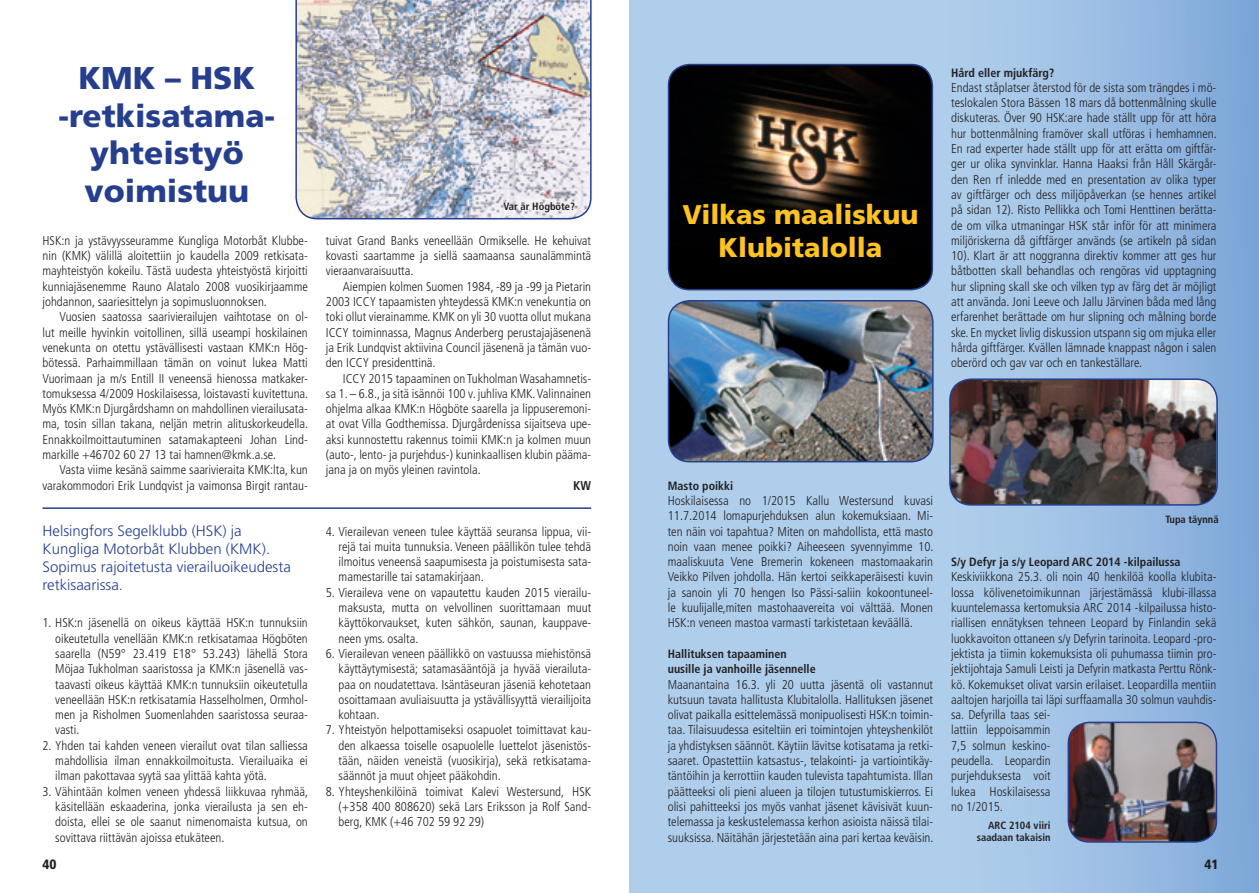
<style>
.page{position:relative;width:1259px;height:893px;background:#fff}
.page>*{position:absolute;margin:0;border:0;box-sizing:border-box;transform-origin:0 0}
.t1{font:900 31.5px/37.8px "Frutiger";color:#253f8e;text-align:center}
.t2{font:900 27px/32.4px "Frutiger";color:#fec221;text-align:center}
.t3{font:300 15px/18px "Frutiger";color:#253f8e}
.t4{font:900 condensed 13.5px "Frutiger";color:#231f20}
.t5{font:300 condensed 12.75px/15.3px "Frutiger";color:#231f20;text-align:justify}
.t6{font:700 condensed 12.75px "Frutiger";color:#231f20}
.t7{font:700 condensed 12px/15.3px "Frutiger";color:#231f20}
.t8{font:700 condensed 10.5px/12.6px "Frutiger";color:#231f20;text-align:right}
</style>
<div class="page">
<hr style="left:43px;top:507px;width:548px;height:2px;background:#253f8e">
<img style="left:295px;top:0;width:296px;height:219px">
<svg style="left:629px;top:0;width:630px;height:893px;background:#a2c4e6"></svg>
<img style="left:950px;top:379px;width:266px;height:126px">
<div style="left:949px;top:378px;width:268px;height:128px;border:2px solid #253f8e;border-radius:21px"></div>
<img style="left:1068px;top:722px;width:148px;height:120px">
<div style="left:1067px;top:722px;width:150px;height:121px;border:2px solid #253f8e;border-radius:21px"></div>
<img style="left:668px;top:301px;width:264px;height:161px">
<div style="left:668px;top:300px;width:265px;height:162px;border:2px solid #253f8e;border-radius:21px"></div>
<div style="left:668px;top:65px;width:264px;height:225px;background:#000;border-radius:21px"></div>
<img style="left:668px;top:65px;width:264px;height:156px">
<div style="left:668px;top:64px;width:265px;height:226px;border:2px solid #253f8e;border-radius:21px"></div>
<h1 class="t1" style="left:59px;top:59px;width:218px">KMK – HSK -retkisatama&shy;yhteistyö voimistuu</h1>
<p class="t5" style="left:43px;top:233px;width:267px">HSK:n ja ystävyysseuramme Kungliga Motorbåt Klubbe&shy;nin (KMK) välillä aloitettiin jo kaudella 2009 retkisata&shy;mayhteistyön kokeilu. Tästä uudesta yhteistyöstä kirjoitti kunniajäsenemme Rauno Alatalo 2008 vuosikirjaamme johdannon, saariesittelyn ja sopimusluonnoksen.</p>
<p class="t5" style="left:43px;top:309px;width:267px;text-indent:17px">Vuosien saatossa saarivierailujen vaihtotase on ol&shy;lut meille hyvinkin voitollinen, sillä useampi hoskilainen venekunta on otettu ystävällisesti vastaan KMK:n Hög&shy;bötessä. Parhaimmillaan tämän on voinut lukea Matti Vuorimaan ja m/s Entill II veneensä hienossa matkaker&shy;tomuksessa 4/2009 Hoskilaisessa, loistavasti kuvitettuna.<br>Myös KMK:n Djurgårdshamn on mahdollinen vierailusata&shy;ma, tosin sillan takana, neljän metrin alituskorkeudella.<br>Ennakkoilmoittautuminen satamakapteeni Johan Lind&shy;markille +46702 60 27 13 tai hamnen@kmk.a.se.</p>
<p class="t5" style="left:43px;top:462px;width:267px;text-align:right">Vasta viime kesänä saimme saarivieraita KMK:lta, kun varakommodori Erik Lundqvist ja vaimonsa Birgit rantau-</p>
<p class="t3" style="left:43px;top:522px;width:250px">Helsingfors Segelklubb (HSK) ja<br>Kungliga Motorbåt Klubben (KMK).<br>Sopimus rajoitetusta vierailuoikeudesta retkisaarissa.</p>
<p class="t5" style="left:55px;top:615px;width:254px;text-indent:-13px">1. HSK:n jäsenellä on oikeus käyttää HSK:n tunnuksiin oikeutetulla venellään KMK:n retkisatamaa Högböten saarella (N59° 23.419 E18° 53.243) lähellä Stora Möjaa Tukholman saaristossa ja KMK:n jäsenellä vas&shy;taavasti oikeus käyttää KMK:n tunnuksiin oikeutetulla veneellään HSK:n retkisatamia Hasselholmen, Ormhol&shy;men ja Risholmen Suomenlahden saaristossa seuraa&shy;vasti.</p>
<p class="t5" style="left:55px;top:738px;width:254px;text-indent:-13px">2. Yhden tai kahden veneen vierailut ovat tilan salliessa mahdollisia ilman ennakkoilmoitusta. Vierailuaika ei ilman pakottavaa syytä saa ylittää kahta yötä.</p>
<p class="t5" style="left:55px;top:784px;width:254px;text-indent:-13px">3. Vähintään kolmen veneen yhdessä liikkuvaa ryhmää, käsitellään eskaaderina, jonka vierailusta ja sen eh&shy;doista, ellei se ole saanut nimenomaista kutsua, on sovittava riittävän ajoissa etukäteen.</p>
<p class="t4" style="left:43px;top:856px;width:16px">40</p>
<p class="t8" style="left:503px;top:200px;width:73px">Var är Högböte?</p>
<p class="t5" style="left:326px;top:233px;width:267px">tuivat Grand Banks veneellään Ormikselle. He kehuivat kovasti saartamme ja siellä saamaansa saunalämmintä vieraanvaraisuutta.</p>
<p class="t5" style="left:326px;top:279px;width:267px;text-indent:17px">Aiempien kolmen Suomen 1984, -89 ja -99 ja Pietarin 2003 ICCY tapaamisten yhteydessä KMK:n venekuntia on toki ollut vierainamme. KMK on yli 30 vuotta ollut mukana ICCY toiminnassa, Magnus Anderberg perustajajäsenenä ja Erik Lundqvist aktiivina Council jäsenenä ja tämän vuo&shy;den ICCY presidenttinä.</p>
<p class="t5" style="left:326px;top:371px;width:267px;text-indent:17px">ICCY 2015 tapaaminen on Tukholman Wasahamnetis&shy;sa 1. – 6.8., ja sitä isännöi 100 v. juhliva KMK. Valinnainen ohjelma alkaa KMK:n Högböte saarella ja lippuseremoni&shy;at ovat Villa Godthemissa. Djurgårdenissa sijaitseva upe&shy;aksi kunnostettu rakennus toimii KMK:n ja kolmen muun (auto-, lento- ja purjehdus-) kuninkaallisen klubin pääma&shy;jana ja on myös yleinen ravintola.</p>
<p class="t6" style="left:573px;top:478px;width:19px">KW</p>
<p class="t5" style="left:339px;top:524px;width:254px;text-indent:-13px">4. Vierailevan veneen tulee käyttää seuransa lippua, vii&shy;rejä tai muita tunnuksia. Veneen päällikön tulee tehdä ilmoitus veneensä saapumisesta ja poistumisesta sata&shy;mamestarille tai satamakirjaan.</p>
<p class="t5" style="left:339px;top:585px;width:254px;text-indent:-13px">5. Vieraileva vene on vapautettu kauden 2015 vierailu&shy;maksusta, mutta on velvollinen suorittamaan muut käyttökorvaukset, kuten sähkön, saunan, kauppave&shy;neen yms. osalta.</p>
<p class="t5" style="left:339px;top:646px;width:254px;text-indent:-13px">6. Vierailevan veneen päällikkö on vastuussa miehistönsä käyttäytymisestä; satamasääntöjä ja hyvää vierailuta&shy;paa on noudatettava. Isäntäseuran jäseniä kehotetaan osoittamaan avuliaisuutta ja ystävällisyyttä vierailijoita kohtaan.</p>
<p class="t5" style="left:339px;top:723px;width:254px;text-indent:-13px">7. Yhteistyön helpottamiseksi osapuolet toimittavat kau&shy;den alkaessa toiselle osapuolelle luettelot jäsenistös&shy;tään, näiden veneistä (vuosikirja), sekä retkisatama&shy;säännöt ja muut ohjeet pääkohdin.</p>
<p class="t5" style="left:339px;top:784px;width:254px;text-indent:-13px">8. Yhteyshenkilöinä toimivat Kalevi Westersund, HSK (+358 400 808620) sekä Lars Eriksson ja Rolf Sand&shy;berg, KMK (+46 702 59 92 29)</p>
<h2 class="t2" style="left:682px;top:199px;width:237px">Vilkas maaliskuu<br>Klubitalolla</h2>
<p class="t7" style="left:951px;top:65px;width:105px">Hård eller mjukfärg?</p>
<p class="t5" style="left:951px;top:80px;width:267px">Endast ståplatser återstod för de sista som trängdes i mö&shy;teslokalen Stora Bässen 18 mars då bottenmålning skulle diskuteras. Över 90 HSK:are hade ställt upp för att höra hur bottenmålning framöver skall utföras i hemhamnen.<br>En rad experter hade ställt upp för att erätta om giftfär&shy;ger ur olika synvinklar. Hanna Haaksi från Håll Skärgår&shy;den Ren rf inledde med en presentation av olika typer av giftfärger och dess miljöpåverkan (se hennes artikel på sidan 12). Risto Pellikka och Tomi Henttinen berätta&shy;de om vilka utmaningar HSK står inför för att minimera miljöriskerna då giftfärger används (se artikeln på sidan 10). Klart är att noggranna direktiv kommer att ges hur båtbotten skall behandlas och rengöras vid upptagning hur slipning skall ske och vilken typ av färg det är möjligt att använda. Joni Leeve och Jallu Järvinen båda med lång erfarenhet berättade om hur slipning och målning borde ske. En mycket livlig diskussion utspann sig om mjuka eller hårda giftfärger. Kvällen lämnade knappast någon i salen oberörd och gav var och en tankeställare.</p>
<p class="t7" style="left:668px;top:478px;width:67px">Masto poikki</p>
<p class="t5" style="left:668px;top:493px;width:267px">Hoskilaisessa no 1/2015 Kallu Westersund kuvasi 11.7.2014 lomapurjehduksen alun kokemuksiaan. Mi&shy;ten näin voi tapahtua? Miten on mahdollista, että masto noin vaan menee poikki? Aiheeseen syvennyimme 10. maaliskuuta Vene Bremerin kokeneen mastomaakarin Veikko Pilven johdolla. Hän kertoi seikkaperäisesti kuvin ja sanoin yli 70 hengen Iso Pässi-saliin kokoontuneel&shy;le kuulijalle,miten mastohaavereita voi välttää. Monen HSK:n veneen mastoa varmasti tarkistetaan keväällä.</p>
<p class="t7" style="left:668px;top:646px;width:149px">Hallituksen tapaaminen uusille ja vanhoille jäsennelle</p>
<p class="t5" style="left:668px;top:677px;width:267px">Maanantaina 16.3. yli 20 uutta jäsentä oli vastannut kutsuun tavata hallitusta Klubitalolla. Hallituksen jäsenet olivat paikalla esittelemässä monipuolisesti HSK:n toimin&shy;taa. Tilaisuudessa esiteltiin eri toimintojen yhteyshenkilöt ja yhdistyksen säännöt. Käytiin lävitse kotisatama ja retki&shy;saaret. Opastettiin katsastus-, telakointi- ja vartiointikäy&shy;täntöihin ja kerrottiin kauden tulevista tapahtumista. Illan päätteeksi oli pieni alueen ja tilojen tutustumiskierros. Ei olisi pahitteeksi jos myös vanhat jäsenet kävisivät kuun&shy;telemassa ja keskustelemassa kerhon asioista näissä tilai&shy;suuksissa. Näitähän järjestetään aina pari kertaa keväisin.</p>
<p class="t8" style="left:1165px;top:513px;width:55px">Tupa täynnä</p>
<p class="t7" style="left:951px;top:554px;width:231px">S/y Defyr ja s/y Leopard ARC 2014 -kilpailussa</p>
<p class="t5" style="left:951px;top:570px;width:267px;text-align:left">Keskiviikkona 25.3. oli noin 40 henkilöä koolla klubita&shy;lossa kölivenetoimikunnan järjestämässä klubi-illassa kuuntelemassa kertomuksia ARC 2014 -kilpailussa histo&shy;riallisen ennätyksen tehneen Leopard by Finlandin sekä luokkavoiton ottaneen s/y Defyrin tarinoita. Leopard -pro&shy;jektista ja tiimin kokemuksista oli puhumassa tiimin pro&shy;jektijohtaja Samuli Leisti ja Defyrin matkasta Perttu Rönk&shy;kö. Kokemukset olivat varsin erilaiset. Leopardilla mentiin aaltojen harjoilla tai läpi surffaamalla 30 solmun vauhdis&shy;sa. Defyrilla taas sei-<br>lattiin leppoisammin<br>7,5 solmun keskino-<br>peudella. Leopardin<br>purjehduksesta voit<br>lukea Hoskilaisessa<br>no 1/2015.</p>
<p class="t8" style="left:977px;top:819px;width:75px">ARC 2104 viiri saadaan takaisin</p>
<p class="t4" style="left:1204px;top:856px;width:16px">41</p>
</div>
